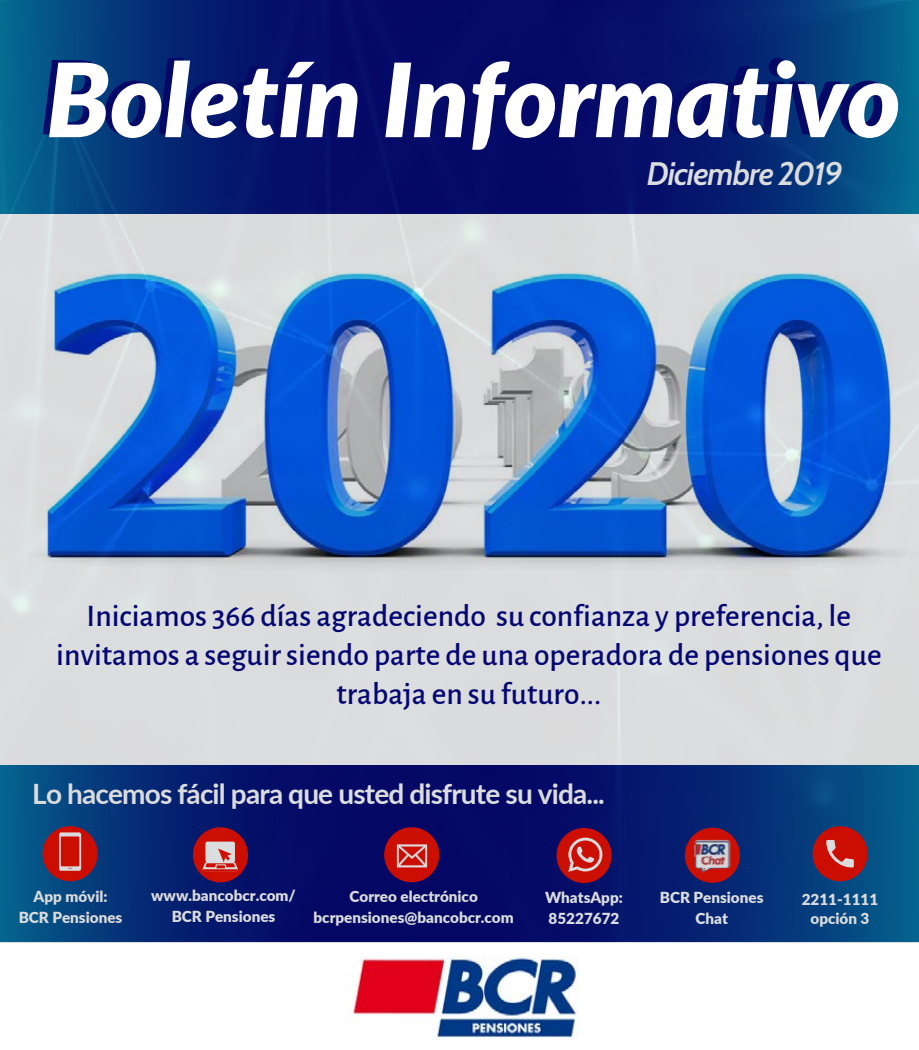
<style>
.page{position:relative;width:919px;height:1050px;background:#fff}
.page>*{position:absolute;margin:0;border:0;box-sizing:border-box;transform-origin:0 0}
.t1{font:italic 900 102.2px "Lato";color:#fff}
.t2{font:italic 600 31.68px "Cabin";letter-spacing:-.03em;color:#fff}
.t3{font:500 31.5px/39px "Alegreya Sans";color:#040772;text-align:center}
.t4{font:700 28px "Lato";letter-spacing:-.03em;color:#fff}
.t5{font:900 15.22px/20.8px "Lato";color:#fff;text-align:center}
</style>
<div class="page">
<img style="left:351px;top:956px;width:228px;height:82px">
<img style="left:0;top:0;width:919px;height:942px">
<h1 class="t1" style="left:46px;top:36px;width:856px">Boletín Informativo</h1>
<h2 class="t2" style="left:647px;top:154px;width:198px">Diciembre 2019</h2>
<h3 class="t3" style="left:56px;top:597px;width:827px">Iniciamos 366 días agradeciendo su confianza y preferencia, le invitamos a seguir siendo parte de una operadora de pensiones que trabaja en su futuro...</h3>
<h3 class="t4" style="left:32px;top:776px;width:574px">Lo hacemos fácil para que usted disfrute su vida...</h3>
<p class="t5" style="left:19px;top:886px;width:105px">App móvil:<br>BCR Pensiones</p>
<p class="t5" style="left:151px;top:885px;width:146px">www.bancobcr.com/<br>BCR Pensiones</p>
<p class="t5" style="left:313px;top:886px;width:202px">Correo electrónico bcrpensiones@bancobcr.com</p>
<p class="t5" style="left:545px;top:887px;width:79px;text-align:left">WhatsApp:<br>85227672</p>
<p class="t5" style="left:660px;top:887px;width:105px">BCR Pensiones<br>Chat</p>
<p class="t5" style="left:802px;top:890px;width:78px;line-height:18.2px">2211-1111 opción 3</p>
</div>
